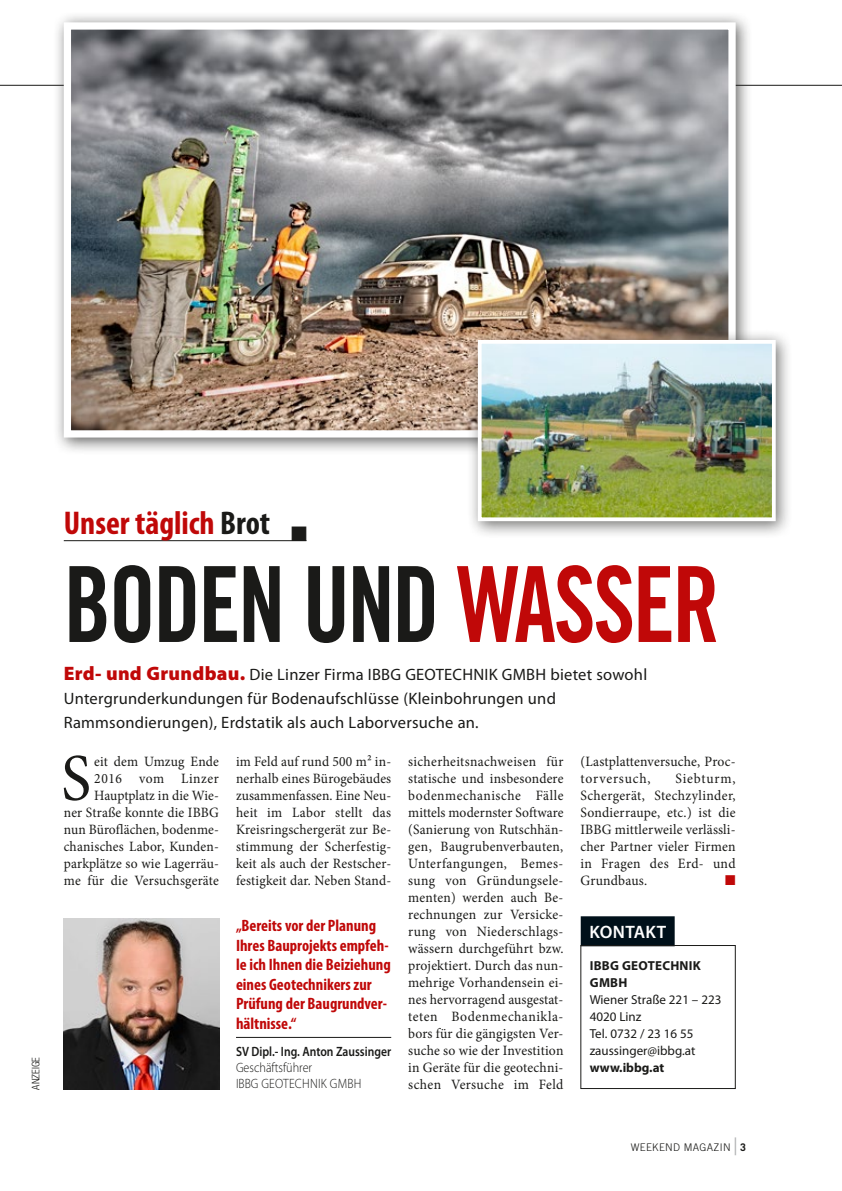
<style>
.page{position:relative;width:842px;height:1191px;background:#fff}
.page>*{position:absolute;margin:0;border:0;box-sizing:border-box;transform-origin:0 0}
.t1{font:105px "Trade Gothic LT Std Bd Cn 20";letter-spacing:-.025em;color:#1a1a18;scale:.9 1}
.t2{font:66.6px "Minion Pro";color:#1a1a18;scale:.95 1}
.t3{font:700 condensed 33px "Myriad Pro";color:#c00808}
.t4{font:700 24px "Trade Gothic LT Std";color:#b1b2b3;scale:.4 1}
.t5{font:600 18px "Myriad Pro";letter-spacing:.02em;color:#fff}
.t6{font:16.5px/24px "Myriad Pro";letter-spacing:.015em;color:#1a1a18}
.t7{font:700 condensed 16.5px/19.5px "Myriad Pro";color:#c00808}
.t8{font:14.25px/17px "Minion Pro";letter-spacing:.015em;color:#1a1a18;text-align:justify;scale:.95 1}
.t9{font:14.25px/17px "Minion Pro";letter-spacing:.015em;color:#1a1a18;scale:.96 1}
.t10{font:14.25px "Zapf Dingbats ITC";color:#c00808;scale:.96 1}
.t11{font:300 13.5px/16.2px "Myriad Pro";color:#1a1a18;scale:.9 1}
.t12{font:600 13.5px "Myriad Pro";color:#1a1a18;scale:.86 1}
.t13{font:13.05px/17px "Myriad Pro";color:#1a1a18}
.t14{font:700 13.05px/17px "Myriad Pro";letter-spacing:.02em;color:#1a1a18}
.t15{font:700 13.05px "Myriad Pro";color:#1a1a18}
.t16{font:300 10.5px "Trade Gothic LT Std";letter-spacing:.03em;color:#1a1a18}
.t17{font:300 condensed 10.5px "Helvetica Neue LT Pro";color:#1a1a18}
.t18{font:700 10.5px "Trade Gothic LT Std";color:#1a1a18}
.s1{color:#1a1a18}
.s2{color:#c00808}
.s3{font-weight:900;font-size:19.5px;color:#c00808}
</style>
<div class="page">
<hr style="left:64px;top:540px;width:242px;height:1px;background:#1a1a18">
<hr style="left:0;top:85px;width:842px;height:1px;background:#1a1a18">
<img style="left:64px;top:918px;width:155px;height:171px">
<hr style="left:236px;top:1037px;width:155px;height:1px;background:#1a1a18">
<div style="left:52px;top:11px;width:701px;height:443px;background:#1a1a18;opacity:.68"></div>
<img style="left:72px;top:30px;width:656px;height:399px">
<div style="left:64px;top:22px;width:672px;height:415px;border:7px solid #fff"></div>
<div style="left:466px;top:329px;width:327px;height:209px;background:#1a1a18;opacity:.6"></div>
<img style="left:483px;top:345px;width:288px;height:171px">
<div style="left:478px;top:340px;width:298px;height:181px;border:4px solid #fff"></div>
<div style="left:581px;top:916px;width:94px;height:30px;background:#00101a"></div>
<div style="left:580px;top:945px;width:156px;height:144px;border:1px solid #1a1a18"></div>
<p class="t17" style="left:30px;top:1089px;width:34px;rotate:-90deg">ANZEIGE</p>
<h3 class="t3" style="left:64px;top:505px;width:245px">Unser täglich <span class="s1">Brot</span> <span class="s1">■</span></h3>
<h1 class="t1" style="left:64px;top:541px;width:730px">BODEN UND <span class="s2">WASSER</span></h1>
<p class="t6" style="left:64px;top:663px;width:585px"><span class="s3">Erd- und Grundbau.</span> Die Linzer Firma IBBG GEOTECHNIK GMBH bietet sowohl<br>Untergrunderkundungen für Bodenaufschlüsse (Kleinbohrungen und<br>Rammsondierungen), Erdstatik als auch Laborversuche an.</p>
<h2 class="t2" style="left:61px;top:734px;width:33px">S</h2>
<p class="t8" style="left:64px;top:752px;width:165px;text-align:right">eit dem Umzug Ende<br>2016 vom Linzer<br>Hauptplatz in die Wie-<br>ner Straße konnte die IBBG nun Büroflächen, bodenme&shy;chanisches Labor, Kunden&shy;parkplätze so wie Lagerräu&shy;me für die Versuchsgeräte</p>
<p class="t8" style="left:236px;top:752px;width:165px">im Feld auf rund 500 m² in&shy;nerhalb eines Bürogebäudes zusammenfassen. Eine Neu&shy;heit im Labor stellt das Kreisringschergerät zur Be&shy;stimmung der Scherfestig&shy;keit als auch der Restscher&shy;festigkeit dar. Neben Stand-</p>
<p class="t8" style="left:408px;top:752px;width:165px">sicherheitsnachweisen für statische und insbesondere bodenmechanische Fälle mittels modernster Software (Sanierung von Rutschhän&shy;gen, Baugrubenverbauten, Unterfangungen, Bemes&shy;sung von Gründungsele&shy;menten) werden auch Be&shy;rechnungen zur Versicke&shy;rung von Niederschlags&shy;wässern durchgeführt bzw. projektiert. Durch das nun&shy;mehrige Vorhandensein ei&shy;nes hervorragend ausgestat&shy;teten Bodenmechanikla&shy;bors für die gängigsten Ver&shy;suche so wie der Investition in Geräte für die geotechni&shy;schen Versuche im Feld</p>
<p class="t9" style="left:580px;top:752px;width:163px">(Lastplattenversuche, Proc&shy;torversuch,</p>
<p class="t9" style="left:580px;top:769px;width:163px;text-align:justify;text-indent:95px">Siebturm, Schergerät, Stechzylinder, Sondierraupe, etc.) ist die IBBG mittlerweile verlässli&shy;cher Partner vieler Firmen in Fragen des Erd- und Grundbaus.</p>
<p class="t10" style="left:725px;top:873px;width:12px">■</p>
<p class="t7" style="left:236px;top:916px;width:156px">„Bereits vor der Planung<br>Ihres Bauprojekts empfeh&shy;le ich Ihnen die Beiziehung eines Geotechnikers zur<br>Prüfung der Baugrundver&shy;hältnisse.“</p>
<p class="t12" style="left:236px;top:1043px;width:182px">SV Dipl.- Ing. Anton Zaussinger</p>
<p class="t11" style="left:236px;top:1059px;width:141px">Geschäftsführer<br>IBBG GEOTECHNIK GMBH</p>
<p class="t5" style="left:589px;top:921px;width:78px">KONTAKT</p>
<p class="t14" style="left:590px;top:957px;width:113px">IBBG GEOTECHNIK<br>GMBH</p>
<p class="t13" style="left:590px;top:991px;width:133px">Wiener Straße 221 – 223<br>4020 Linz<br>Tel. 0732 / 23 16 55 zaussinger@ibbg.at</p>
<p class="t15" style="left:590px;top:1060px;width:76px">www.ibbg.at</p>
<p class="t16" style="left:631px;top:1141px;width:101px">WEEKEND MAGAZIN</p>
<h3 class="t4" style="left:734px;top:1132px;width:7px">|</h3>
<p class="t18" style="left:740px;top:1141px;width:7px">3</p>
</div>
